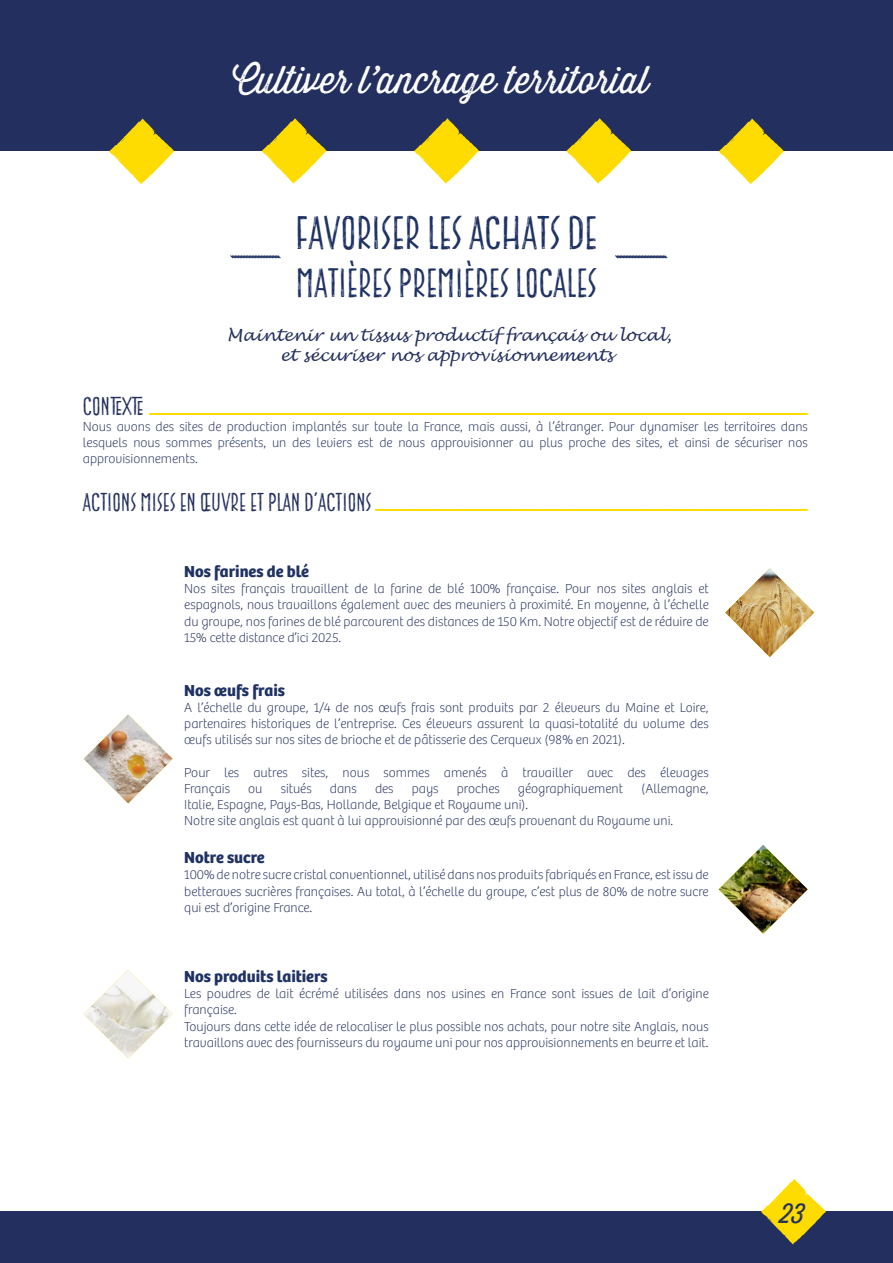
<style>
.page{position:relative;width:893px;height:1263px;background:#fff}
.page>*{position:absolute;margin:0;border:0;box-sizing:border-box;transform-origin:0 0}
.t1{font:46.5px "Gianduja Sans";color:#1f3263}
.t2{font:40.5px "Gianduja Sans";color:#1f3263}
.t3{font:37.5px "Thirsty Rough Lt One";color:#fff}
.t4{font:27px "Thirsty Rough Lt One";color:#232f5e}
.t5{font:25.5px "Gianduja Sans";color:#232f5e}
.t6{font:italic 16.5px "Lucida Handwriting";color:#232f5e}
.t7{font:700 16.5px "Bree";color:#1f3263}
.t8{font:100 13.5px/16.2px "Bree";color:#232f5e;text-align:justify}
</style>
<div class="page">
<div style="left:0;top:1211px;width:893px;height:52px;background:#232f5e"></div>
<svg style="left:761px;top:1179px;width:65px;height:65px"></svg>
<img style="left:725px;top:568px;width:89px;height:89px">
<img style="left:719px;top:845px;width:89px;height:88px">
<img style="left:84px;top:714px;width:89px;height:89px">
<img style="left:84px;top:969px;width:89px;height:89px">
<div style="left:0;top:0;width:893px;height:151px;background:#232f5e"></div>
<svg style="left:230px;top:255px;width:51px;height:4px"></svg>
<svg style="left:615px;top:255px;width:53px;height:4px"></svg>
<svg style="left:109px;top:119px;width:65px;height:65px"></svg>
<svg style="left:719px;top:119px;width:65px;height:65px"></svg>
<svg style="left:566px;top:118px;width:65px;height:66px"></svg>
<svg style="left:262px;top:118px;width:64px;height:66px"></svg>
<svg style="left:414px;top:118px;width:65px;height:66px"></svg>
<svg style="left:149px;top:413px;width:659px;height:2px"></svg>
<svg style="left:374px;top:509px;width:434px;height:2px"></svg>
<p class="t3" style="left:233px;top:53px;width:418px">Cultiver l’ancrage territorial</p>
<p class="t1" style="left:295px;top:205px;width:304px">FAVORISER LES ACHATS DE</p>
<p class="t2" style="left:296px;top:259px;width:302px">MATIÈRES PREMIÈRES LOCALES</p>
<p class="t6" style="left:227px;top:325px;width:446px">Maintenir un tissus productif français ou local,</p>
<p class="t6" style="left:280px;top:345px;width:334px">et sécuriser nos approvisionnements</p>
<p class="t5" style="left:83px;top:391px;width:62px">CONTEXTE</p>
<p class="t8" style="left:83px;top:419px;width:726px">Nous avons des sites de production implantés sur toute la France, mais aussi, à l’étranger. Pour dynamiser les territoires dans lesquels nous sommes présents, un des leviers est de nous approvisionner au plus proche des sites, et ainsi de sécuriser nos approvisionnements.</p>
<p class="t5" style="left:83px;top:487px;width:290px">ACTIONS MISES EN ŒUVRE ET PLAN D’ACTIONS</p>
<p class="t7" style="left:184px;top:561px;width:126px">Nos farines de blé</p>
<p class="t8" style="left:184px;top:581px;width:526px">Nos sites français travaillent de la farine de blé 100% française. Pour nos sites anglais et espagnols, nous travaillons également avec des meuniers à proximité. En moyenne, à l’échelle du groupe, nos farines de blé parcourent des distances de 150 Km. Notre objectif est de réduire de 15% cette distance d’ici 2025.</p>
<p class="t7" style="left:184px;top:680px;width:102px">Nos œufs frais</p>
<p class="t8" style="left:184px;top:700px;width:526px">A l’échelle du groupe, 1/4 de nos œufs frais sont produits par 2 éleveurs du Maine et Loire, partenaires historiques de l’entreprise. Ces éleveurs assurent la quasi-totalité du volume des œufs utilisés sur nos sites de brioche et de pâtisserie des Cerqueux (98% en 2021).</p>
<p class="t8" style="left:184px;top:764px;width:526px">Pour les autres sites, nous sommes amenés à travailler avec des élevages<br>Français</p>
<p class="t8" style="left:248px;top:781px;width:16px">ou</p>
<p class="t8" style="left:281px;top:781px;width:33px">situés</p>
<p class="t8" style="left:330px;top:781px;width:28px">dans</p>
<p class="t8" style="left:375px;top:781px;width:20px">des</p>
<p class="t8" style="left:412px;top:781px;width:28px">pays</p>
<p class="t8" style="left:457px;top:781px;width:44px">proches</p>
<p class="t8" style="left:518px;top:781px;width:107px">géographiquement</p>
<p class="t8" style="left:641px;top:781px;width:69px">(Allemagne,</p>
<p class="t8" style="left:184px;top:797px;width:491px">Italie, Espagne, Pays-Bas, Hollande, Belgique et Royaume uni).<br>Notre site anglais est quant à lui approvisionné par des œufs provenant du Royaume uni.</p>
<p class="t7" style="left:184px;top:848px;width:82px">Notre sucre</p>
<p class="t8" style="left:184px;top:867px;width:526px">100% de notre sucre cristal conventionnel, utilisé dans nos produits fabriqués en France, est issu de betteraves sucrières françaises. Au total, à l’échelle du groupe, c’est plus de 80% de notre sucre qui est d’origine France.</p>
<p class="t7" style="left:184px;top:966px;width:145px">Nos produits laitiers</p>
<p class="t8" style="left:184px;top:986px;width:526px">Les poudres de lait écrémé utilisées dans nos usines en France sont issues de lait d’origine française.</p>
<p class="t8" style="left:184px;top:1018px;width:526px">Toujours dans cette idée de relocaliser le plus possible nos achats, pour notre site Anglais, nous travaillons avec des fournisseurs du royaume uni pour nos approvisionnements en beurre et lait.</p>
<p class="t4" style="left:780px;top:1194px;width:26px">23</p>
</div>
